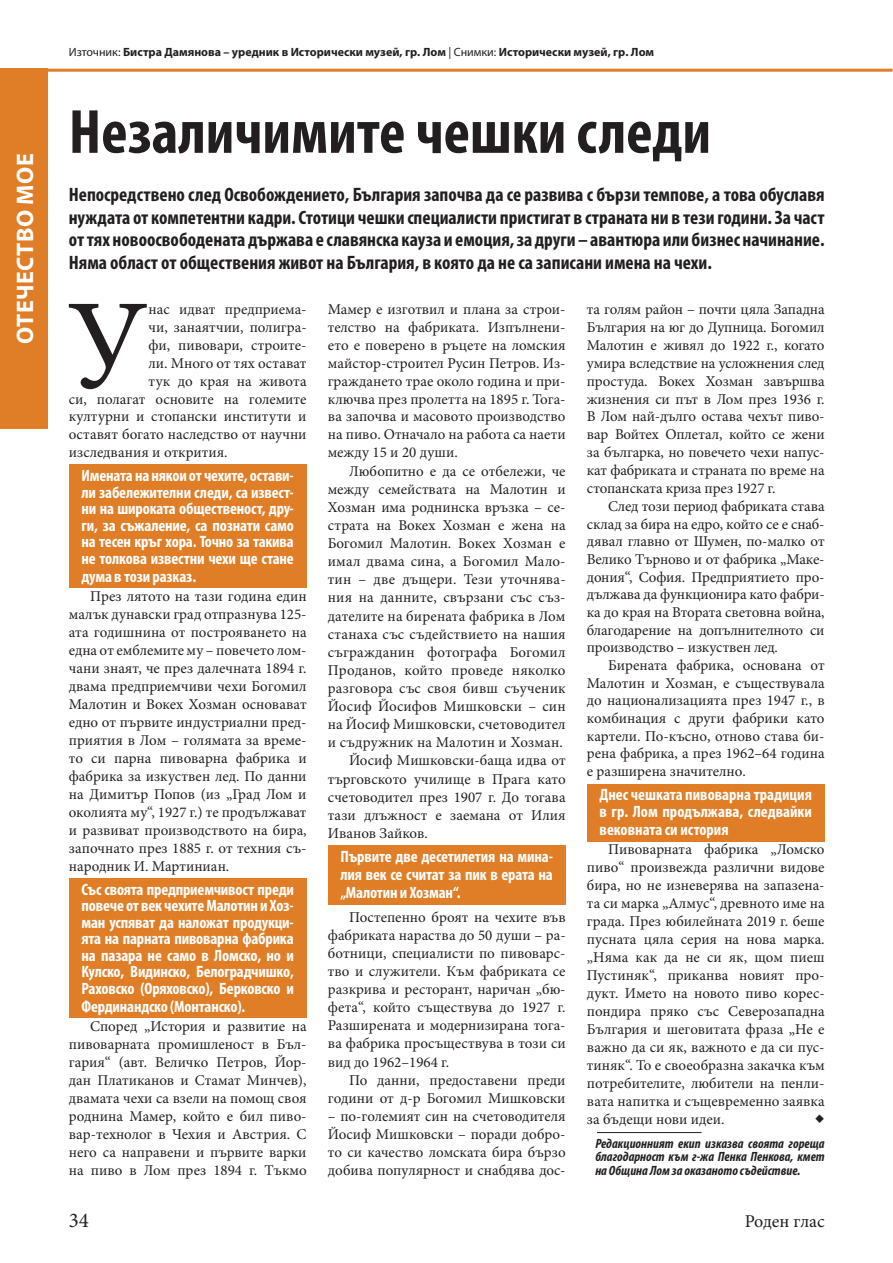
<style>
.page{position:relative;width:893px;height:1263px;background:#fff}
.page>*{position:absolute;margin:0;border:0;box-sizing:border-box;transform-origin:0 0}
.t1{font:125.55px "Minion Pro";color:#231f20}
.t2{font:700 condensed 62.85px "Myriad Pro";color:#231f20}
.t3{font:700 24px "Myriad Pro";letter-spacing:.02em;color:#fff}
.t4{font:21px "Minion Pro";color:#231f20}
.t5{font:700 condensed 19.5px/22.5px "Myriad Pro";color:#231f20;text-align:justify}
.t6{font:18px "Minion Pro";letter-spacing:-.005em;color:#231f20}
.t7{font:700 condensed 16.5px/16.5px "Myriad Pro";letter-spacing:-.01em;color:#fff;text-align:justify}
.t8{font:15px/18px "Minion Pro";color:#231f20;text-align:justify}
.t9{font:italic 700 condensed 13.5px/13.5px "Myriad Pro";color:#231f20;text-align:justify}
.t10{font:700 12px "Myriad Pro";color:#231f20}
.s1{font-weight:400}
</style>
<div class="page">
<div style="left:587px;top:785px;width:237px;height:57px;background:#e07e27"></div>
<div style="left:328px;top:846px;width:238px;height:59px;background:#e07e27"></div>
<div style="left:69px;top:878px;width:238px;height:140px;background:#e07e27"></div>
<div style="left:69px;top:464px;width:238px;height:124px;background:#e07e27"></div>
<div style="left:0;top:69px;width:48px;height:360px;background:#e07e27"></div>
<hr style="left:0;top:69px;width:892px;height:3px;background:#e07e27">
<hr style="left:597px;top:1132px;width:104px;height:1px;background:#231f20">
<h3 class="t3" style="left:11px;top:344px;width:192px;rotate:-90deg">ОТЕЧЕСТВО МОЕ</h3>
<p class="t10" style="left:69px;top:45px;width:587px"><span class="s1">Източник:</span> Бистра Дамянова – уредник в Исторически музей, гр. Лом <span class="s1">| Снимки:</span> Исторически музей, гр. Лом</p>
<h2 class="t2" style="left:69px;top:94px;width:644px">Незаличимите чешки следи</h2>
<p class="t5" style="left:69px;top:183px;width:757px">Непосредствено след Освобождението, България започва да се развива с бързи темпове, а това обуславя нуждата от компетентни кадри. Стотици чешки специалисти пристигат в страната ни в тези години. За част от тях новоосвободената държава е славянска кауза и емоция, за други – авантюра или бизнес начинание.<br>Няма област от обществения живот на България, в която да не са записани имена на чехи.</p>
<h1 class="t1" style="left:67px;top:269px;width:83px">У</h1>
<p class="t8" style="left:149px;top:299px;width:160px">нас идват предприема-</p>
<p class="t8" style="left:149px;top:317px;width:160px">чи, занаятчии, полигра-</p>
<p class="t8" style="left:149px;top:335px;width:160px">фи, пивовари, строите-</p>
<p class="t8" style="left:149px;top:353px;width:159px">ли. Много от тях остават</p>
<p class="t8" style="left:149px;top:371px;width:160px">тук до края на живота</p>
<p class="t8" style="left:69px;top:389px;width:239px">си, полагат основите на големите</p>
<p class="t8" style="left:69px;top:407px;width:239px">културни и стопански институти и</p>
<p class="t8" style="left:69px;top:425px;width:239px">оставят богато наследство от научни</p>
<p class="t8" style="left:69px;top:443px;width:160px">изследвания и открития.</p>
<p class="t7" style="left:82px;top:467px;width:214px">Имената на някои от чехите, остави&shy;ли забележителни следи, са извест&shy;ни на широката общественост, дру&shy;ги, за съжаление, са познати само на тесен кръг хора. Точно за такива не толкова известни чехи ще стане</p>
<p class="t7" style="left:82px;top:568px;width:116px">дума в този разказ.</p>
<p class="t8" style="left:69px;top:587px;width:239px;text-indent:21px">През лятото на тази година един малък дунавски град отпразнува 125- ата годишнина от построяването на една от емблемите му – повечето лом&shy;чани знаят, че през далечната 1894 г. двама предприемчиви чехи Богомил Малотин и Вокех Хозман основават едно от първите индустриални пред&shy;приятия в Лом – голямата за време&shy;то си парна пивоварна фабрика и фабрика за изкуствен лед. По данни на Димитър Попов (из „Град Лом и околията му“, 1927 г.) те продължават и развиват производството на бира, започнато през 1885 г. от техния съ&shy;народник И. Мартиниан.</p>
<p class="t7" style="left:82px;top:881px;width:214px">Със своята предприемчивост преди повече от век чехите Малотин и Хоз&shy;ман успяват да наложат продукци&shy;ята на парната пивоварна фабрика на пазара не само в Ломско, но и Кулско, Видинско, Белоградчишко, Раховско (Оряховско), Берковско и</p>
<p class="t7" style="left:82px;top:998px;width:165px">Фердинандско (Монтанско).</p>
<p class="t8" style="left:69px;top:1017px;width:239px;text-indent:21px">Според „История и развитие на пивоварната промишленост в Бъл&shy;гария“ (авт. Величко Петров, Йор&shy;дан Платиканов и Стамат Минчев), двамата чехи са взели на помощ своя роднина Мамер, който е бил пиво&shy;вар-технолог в Чехия и Австрия. С него са направени и първите варки на пиво в Лом през 1894 г. Тъкмо</p>
<p class="t8" style="left:328px;top:299px;width:239px">Мамер е изготвил и плана за строи&shy;телство на фабриката. Изпълнени&shy;ето е поверено в ръцете на ломския майстор-строител Русин Петров. Из&shy;граждането трае около година и при&shy;ключва през пролетта на 1895 г. Тога&shy;ва започва и масовото производство на пиво. Отначало на работа са наети между 15 и 20 души.</p>
<p class="t8" style="left:349px;top:461px;width:218px">Любопитно е да се отбележи, че</p>
<p class="t8" style="left:328px;top:479px;width:239px">между семействата на Малотин и</p>
<p class="t8" style="left:328px;top:498px;width:239px">Хозман има роднинска връзка – се-</p>
<p class="t8" style="left:328px;top:516px;width:239px">страта на Вокех Хозман е жена на</p>
<p class="t8" style="left:328px;top:534px;width:239px">Богомил Малотин. Вокех Хозман е</p>
<p class="t8" style="left:328px;top:552px;width:239px">имал двама сина, а Богомил Мало-</p>
<p class="t8" style="left:328px;top:570px;width:239px">тин – две дъщери. Тези уточнява-</p>
<p class="t8" style="left:328px;top:588px;width:239px">ния на данните, свързани със съз-</p>
<p class="t8" style="left:328px;top:606px;width:239px">дателите на бирената фабрика в Лом</p>
<p class="t8" style="left:328px;top:624px;width:239px">станаха със съдействието на нашия</p>
<p class="t8" style="left:328px;top:643px;width:239px">съгражданин фотографа Богомил</p>
<p class="t8" style="left:328px;top:661px;width:239px">Проданов, който проведе няколко</p>
<p class="t8" style="left:328px;top:679px;width:239px">разговора със своя бивш съученик</p>
<p class="t8" style="left:328px;top:697px;width:239px">Йосиф Йосифов Мишковски – син</p>
<p class="t8" style="left:328px;top:715px;width:239px">на Йосиф Мишковски, счетоводител</p>
<p class="t8" style="left:328px;top:733px;width:237px">и съдружник на Малотин и Хозман.</p>
<p class="t8" style="left:349px;top:751px;width:218px">Йосиф Мишковски-баща идва от</p>
<p class="t8" style="left:328px;top:769px;width:239px">търговското училище в Прага като</p>
<p class="t8" style="left:328px;top:788px;width:239px">счетоводител през 1907 г. До тогава</p>
<p class="t8" style="left:328px;top:806px;width:239px">тази длъжност е заемана от Илия</p>
<p class="t8" style="left:328px;top:824px;width:101px">Иванов Зайков.</p>
<p class="t7" style="left:341px;top:847px;width:214px;line-height:18px">Първите две десетилетия на мина&shy;лия век се считат за пик в ерата на „Малотин и Хозман“.</p>
<p class="t8" style="left:328px;top:908px;width:239px;text-indent:21px">Постепенно броят на чехите във фабриката нараства до 50 души – ра&shy;ботници, специалисти по пивоварс&shy;тво и служители. Към фабриката се разкрива и ресторант, наричан „бю&shy;фета“, който съществува до 1927 г.<br>Разширената и модернизирана тога&shy;ва фабрика просъществува в този си вид до 1962–1964 г.</p>
<p class="t8" style="left:328px;top:1070px;width:239px;text-align:right">По данни, предоставени преди години от д-р Богомил Мишковски</p>
<p class="t8" style="left:328px;top:1107px;width:239px">– по-големият син на счетоводителя Йосиф Мишковски – поради добро&shy;то си качество ломската бира бързо добива популярност и снабдява дос-</p>
<p class="t8" style="left:587px;top:299px;width:239px">та голям район – почти цяла Западна България на юг до Дупница. Богомил Малотин е живял до 1922 г., когато умира вследствие на усложнения след простуда. Вокех Хозман завършва жизнения си път в Лом през 1936 г.<br>В Лом най-дълго остава чехът пиво&shy;вар Войтех Оплетал, който се жени за българка, но повечето чехи напус&shy;кат фабриката и страната по време на стопанската криза през 1927 г.</p>
<p class="t8" style="left:587px;top:497px;width:239px;text-indent:21px">След този период фабриката става склад за бира на едро, който се е снаб&shy;дявал главно от Шумен, по-малко от Велико Търново и от фабрика „Маке&shy;дония“, София. Предприятието про&shy;дължава да функционира като фабри&shy;ка до края на Втората световна война, благодарение на допълнителното си производство – изкуствен лед.</p>
<p class="t8" style="left:587px;top:656px;width:239px;text-indent:21px">Бирената фабрика, основана от Малотин и Хозман, е съществувала до национализацията през 1947 г., в комбинация с други фабрики като картели. По-късно, отново става би&shy;рена фабрика, а през 1962–64 година е разширена значително.</p>
<p class="t7" style="left:599px;top:786px;width:214px">Днес чешката пивоварна традиция в гр. Лом продължава, следвайки</p>
<p class="t7" style="left:599px;top:821px;width:131px">вековната си история</p>
<p class="t8" style="left:587px;top:840px;width:239px;text-indent:21px">Пивоварната фабрика „Ломско пиво“ произвежда различни видове бира, но не изневерява на запазена&shy;та си марка „Алмус“, древното име на града. През юбилейната 2019 г. беше пусната цяла серия на нова марка. „Няма как да не си як, щом пиеш Пустиняк“, приканва новият про&shy;дукт. Името на новото пиво корес&shy;пондира пряко със Северозападна България и шеговитата фраза „Не е важно да си як, важното е да си пус&shy;тиняк“. То е своеобразна закачка към потребителите, любители на пенли&shy;вата напитка и същевременно заявка за бъдещи нови идеи.</p>
<h3 class="t4" style="left:815px;top:1104px;width:11px">◆</h3>
<p class="t9" style="left:595px;top:1136px;width:231px">Редакционният екип изказва своята гореща благодарност към г-жа Пенка Пенкова, кмет на Община Лом за оказаното съдействие.</p>
<h3 class="t4" style="left:69px;top:1207px;width:22px">34</h3>
<p class="t6" style="left:745px;top:1210px;width:81px">Роден глас</p>
</div>
